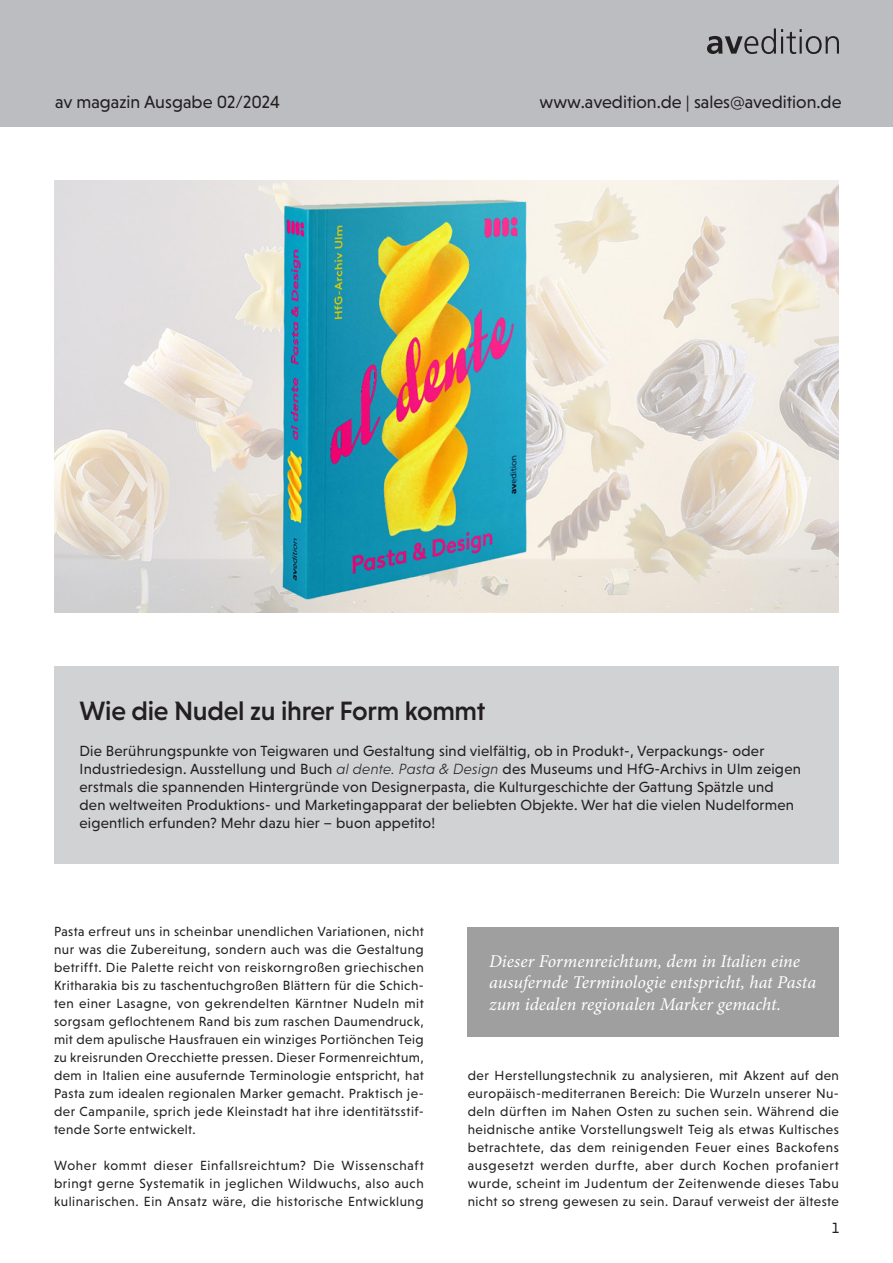
<style>
.page{position:relative;width:893px;height:1263px;background:#fff}
.page>*{position:absolute;margin:0;border:0;box-sizing:border-box;transform-origin:0 0}
.t1{font:500 27px "Niveau Grotesk";letter-spacing:-.01em;color:#231f20}
.t2{font:italic 18px/21.6px "Minion Pro";color:#fff}
.t3{font:18px "Niveau Grotesk";color:#231f20}
.t4{font:15px/18px "Niveau Grotesk";letter-spacing:.015em;color:#231f20}
.t5{font:13.5px/18px "Niveau Grotesk";letter-spacing:.035em;color:#231f20;text-align:justify}
.s1{font-weight:300;font-style:italic}
</style>
<div class="page">
<div style="left:0;top:0;width:893px;height:126px;background:#bcbdc0"></div>
<div style="left:54px;top:666px;width:785px;height:74px;background:#d1d2d4"></div>
<div style="left:54px;top:730px;width:785px;height:134px;background:#d1d2d4"></div>
<img style="left:55px;top:180px;width:784px;height:432px">
<svg style="left:707px;top:28px;width:132px;height:26px"></svg>
<div style="left:468px;top:927px;width:371px;height:109px;background:#9f9f9f"></div>
<h2 class="t3" style="left:55px;top:92px;width:226px">av magazin Ausgabe 02/2024</h2>
<h2 class="t3" style="left:539px;top:92px;width:304px">www.avedition.de | sales@avedition.de</h2>
<h1 class="t1" style="left:80px;top:695px;width:407px">Wie die Nudel zu ihrer Form kommt</h1>
<p class="t4" style="left:80px;top:742px;width:723px">Die Berührungspunkte von Teigwaren und Gestaltung sind vielfältig, ob in Produkt-, Verpackungs- oder Industriedesign. Ausstellung und Buch <span class="s1">al dente. Pasta &amp; Design</span> des Museums und HfG-Archivs in Ulm zeigen erstmals die spannenden Hintergründe von Designerpasta, die Kulturgeschichte der Gattung Spätzle und den weltweiten Produktions- und Marketingapparat der beliebten Objekte. Wer hat die vielen Nudelformen eigentlich erfunden? Mehr dazu hier – buon appetito!</p>
<p class="t5" style="left:54px;top:922px;width:371px">Pasta erfreut uns in scheinbar unendlichen Variationen, nicht nur was die Zubereitung, sondern auch was die Gestaltung betrifft. Die Palette reicht von reiskorngroßen griechischen Kritharakia bis zu taschentuchgroßen Blättern für die Schich&shy;ten einer Lasagne, von gekrendelten Kärntner Nudeln mit sorgsam geflochtenem Rand bis zum raschen Daumendruck, mit dem apulische Hausfrauen ein winziges Portiönchen Teig zu kreisrunden Orecchiette pressen. Dieser Formenreichtum, dem in Italien eine ausufernde Terminologie entspricht, hat Pasta zum idealen regionalen Marker gemacht. Praktisch je&shy;der Campanile, sprich jede Kleinstadt hat ihre identitätsstif&shy;tende Sorte entwickelt.</p>
<p class="t5" style="left:54px;top:1156px;width:371px">Woher kommt dieser Einfallsreichtum? Die Wissenschaft bringt gerne Systematik in jeglichen Wildwuchs, also auch kulinarischen. Ein Ansatz wäre, die historische Entwicklung</p>
<h2 class="t2" style="left:489px;top:950px;width:329px">Dieser Formenreichtum, dem in Italien eine ausufernde Terminologie entspricht, hat Pasta zum idealen regionalen Marker gemacht.</h2>
<p class="t5" style="left:468px;top:1066px;width:373px">der Herstellungstechnik zu analysieren, mit Akzent auf den europäisch-mediterranen Bereich: Die Wurzeln unserer Nu&shy;deln dürften im Nahen Osten zu suchen sein. Während die heidnische antike Vorstellungswelt Teig als etwas Kultisches betrachtete, das dem reinigenden Feuer eines Backofens ausgesetzt werden durfte, aber durch Kochen profaniert wurde, scheint im Judentum der Zeitenwende dieses Tabu nicht so streng gewesen zu sein. Darauf verweist der älteste</p>
<p class="t4" style="left:832px;top:1219px;width:8px">1</p>
</div>
